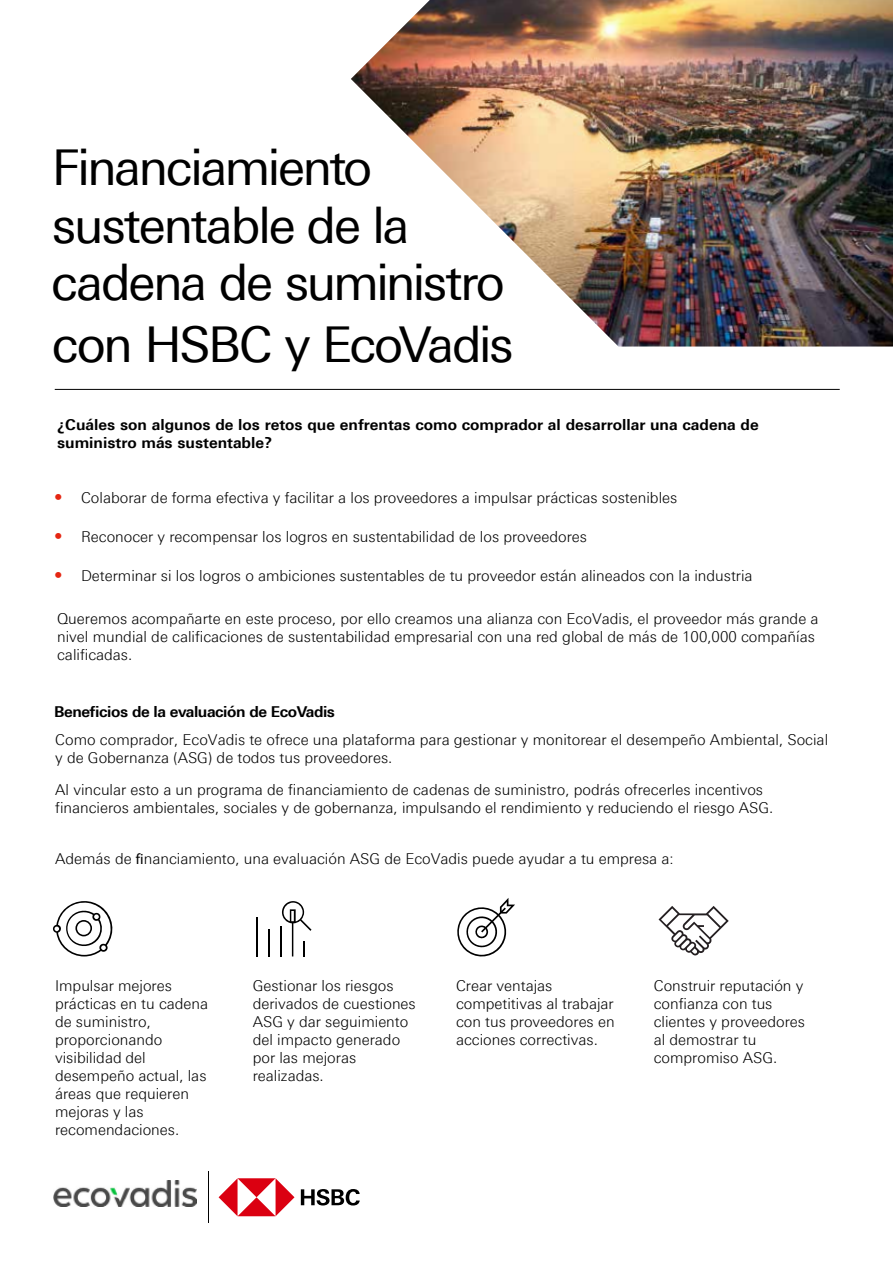
<style>
.page{position:relative;width:893px;height:1263px;background:#fff}
.page>*{position:absolute;margin:0;border:0;box-sizing:border-box;transform-origin:0 0}
.t1{font:49.5px/57.8px "Univers Nextfor HSBCW01 Rg";letter-spacing:-.045em;color:#000}
.t2{font:15px/18px "Univers Nextfor HSBCW01 Lt";color:#000}
.t3{font:700 15px/18px "Univers Nextfor HSBCW01";color:#000}
.t4{font:700 15px "Univers Nextfor HSBCW04";letter-spacing:-.03em;color:#000}
.s1{font-family:"Univers Nextfor HSBCW01 Rg";font-size:16.5px;color:#e52612}
.s2{font-style:inherit}
.s3{font-family:"Myriad Pro"}
</style>
<div class="page">
<svg style="left:53px;top:901px;width:60px;height:55px"></svg>
<hr style="left:256px;top:917px;width:2px;height:39px;background:#000">
<svg style="left:268px;top:929px;width:1px;height:27px"></svg>
<hr style="left:280px;top:926px;width:2px;height:30px;background:#000">
<svg style="left:282px;top:901px;width:30px;height:55px"></svg>
<svg style="left:457px;top:898px;width:58px;height:59px"></svg>
<svg style="left:658px;top:906px;width:71px;height:49px"></svg>
<img style="left:351px;top:0;width:542px;height:347px">
<hr style="left:55px;top:389px;width:785px;height:1px;background:#000">
<svg style="left:219px;top:1178px;width:75px;height:38px"></svg>
<svg style="left:301px;top:1189px;width:59px;height:16px"></svg>
<hr style="left:208px;top:1171px;width:1px;height:52px;background:#000">
<img style="left:53px;top:1181px;width:143px;height:25px">
<h1 class="t1" style="left:51px;top:138px;width:455px">Financiamiento sustentable de la cadena de suministro</h1>
<h1 class="t1" style="left:52px;top:315px;width:463px">con HSBC y EcoVadis</h1>
<p class="t3" style="left:57px;top:416px;width:703px">¿Cuáles son algunos de los retos que enfrentas como comprador al desarrollar una cadena de suministro más sustentable?</p>
<p class="t2" style="left:54px;top:488px;width:625px"><span class="s1">•</span> Colaborar de forma efectiva y facilitar a los proveedores a impulsar prácticas sostenibles</p>
<p class="t2" style="left:54px;top:527px;width:535px"><span class="s1">•</span> Reconocer y recompensar los logros en sustentabilidad de los proveedores</p>
<p class="t2" style="left:54px;top:566px;width:700px"><span class="s1">•</span> Determinar si los logros o ambiciones sustentables de tu proveedor están alineados con la industria</p>
<p class="t2" style="left:57px;top:610px;width:763px">Queremos acompañarte en este proceso, por ello creamos una alianza con EcoVadis, el proveedor más grande a nivel mundial de calificaciones de sustentabilidad empresarial con una red global de más de 100,000 compañías calificadas.</p>
<p class="t4" style="left:54px;top:703px;width:283px">Bene<span class="s2">fi</span>cios de la evaluación de EcoVadis</p>
<p class="t2" style="left:55px;top:731px;width:774px">Como comprador, EcoVadis te ofrece una plataforma para gestionar y monitorear el desempeño Ambiental, Social y de Gobernanza (ASG) de todos tus proveedores.</p>
<p class="t2" style="left:55px;top:781px;width:720px">Al vincular esto a un programa de financiamiento de cadenas de suministro, podrás ofrecerles incentivos financieros ambientales, sociales y de gobernanza, impulsando el rendimiento y reduciendo el riesgo ASG.</p>
<p class="t2" style="left:55px;top:850px;width:620px">Además de <span class="s3">fi</span>nanciamiento, una evaluación ASG de EcoVadis puede ayudar a tu empresa a:</p>
<p class="t2" style="left:55px;top:977px;width:155px">Impulsar mejores prácticas en tu cadena de suministro, proporcionando visibilidad del desempeño actual, las áreas que requieren mejoras y las recomendaciones.</p>
<p class="t2" style="left:253px;top:977px;width:165px">Gestionar los riesgos derivados de cuestiones<br>ASG y dar seguimiento del impacto generado por las mejoras realizadas.</p>
<p class="t2" style="left:456px;top:977px;width:160px">Crear ventajas competitivas al trabajar con tus proveedores en acciones correctivas.</p>
<p class="t2" style="left:654px;top:977px;width:153px">Construir reputación y confianza con tus clientes y proveedores al demostrar tu compromiso ASG.</p>
</div>
